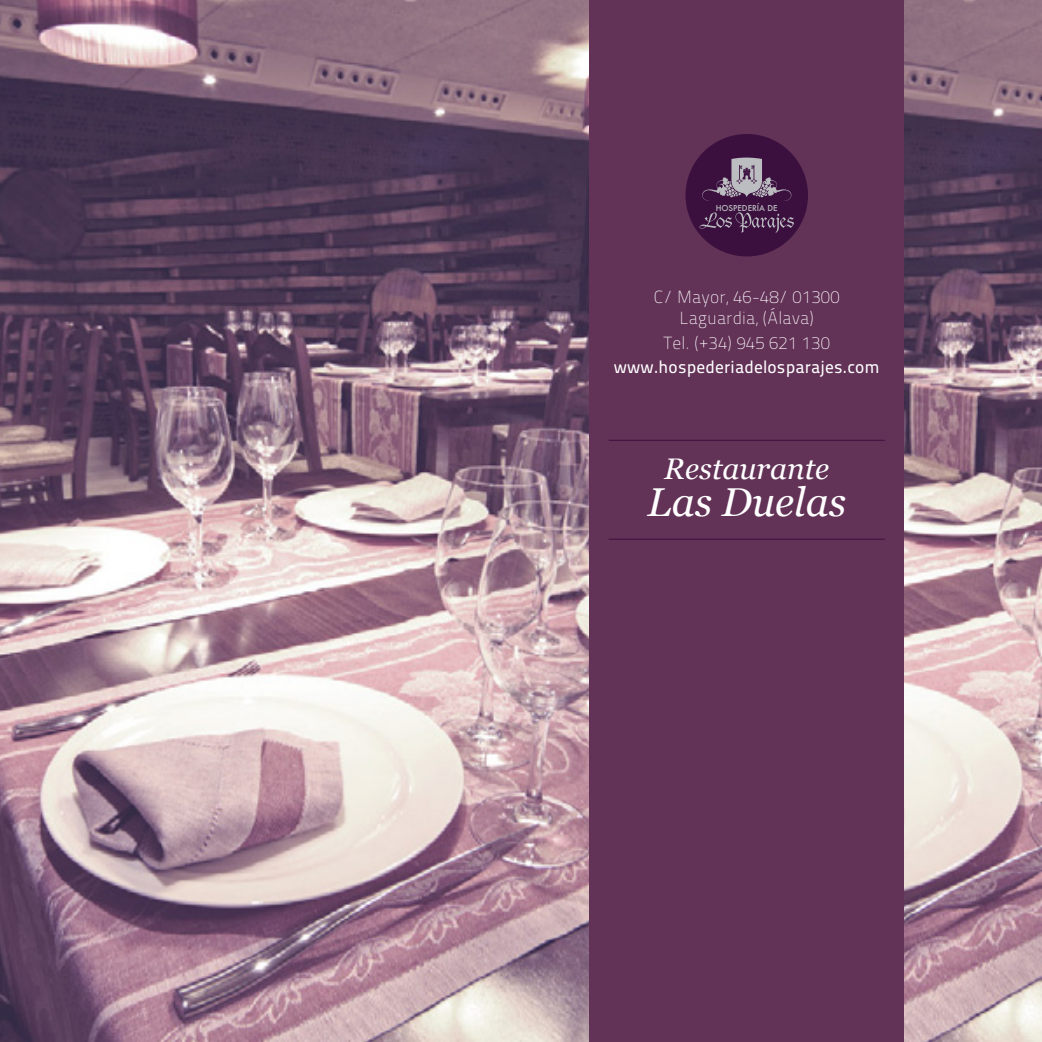
<style>
.page{position:relative;width:1042px;height:1042px;background:#fff}
.page>*{position:absolute;margin:0;border:0;box-sizing:border-box;transform-origin:0 0}
.t1{font:italic 40.25px "Georgia";color:#fff}
.t2{font:italic 29.75px "Georgia";color:#fff}
.t3{font:17.5px/21px "Titillium Maps 26 L 1 wt";letter-spacing:.01em;color:#fff;text-align:center}
.t4{font:17.5px "Titillium Maps 26 L 500 wt";letter-spacing:.01em;color:#fff}
.t5{font:500 7.88px "Futura";color:#bcbdc0}
</style>
<div class="page">
<img style="left:904px;top:0;width:138px;height:1042px">
<img style="left:0;top:0;width:589px;height:1042px">
<div style="left:589px;top:0;width:315px;height:1042px;background:#633257"></div>
<hr style="left:609px;top:440px;width:276px;height:1px;background:#3b103f">
<hr style="left:609px;top:539px;width:276px;height:1px;background:#3b103f">
<div style="left:685px;top:134px;width:123px;height:122px;background:#3b103f;border-radius:50%"></div>
<svg style="left:699px;top:212px;width:95px;height:21px"></svg>
<svg style="left:702px;top:157px;width:89px;height:43px"></svg>
<p class="t5" style="left:716px;top:202px;width:64px">HOSPEDERÍA DE</p>
<p class="t3" style="left:654px;top:286px;width:187px">C/ Mayor, 46-48/ 01300<br>Laguardia, (Álava)</p>
<p class="t3" style="left:663px;top:331px;width:168px">Tel. (+34) 945 621 130</p>
<p class="t4" style="left:614px;top:354px;width:267px">www.hospederiadelosparajes.com</p>
<h2 class="t2" style="left:664px;top:450px;width:166px">Restaurante</h2>
<h1 class="t1" style="left:647px;top:476px;width:200px">Las Duelas</h1>
</div>
